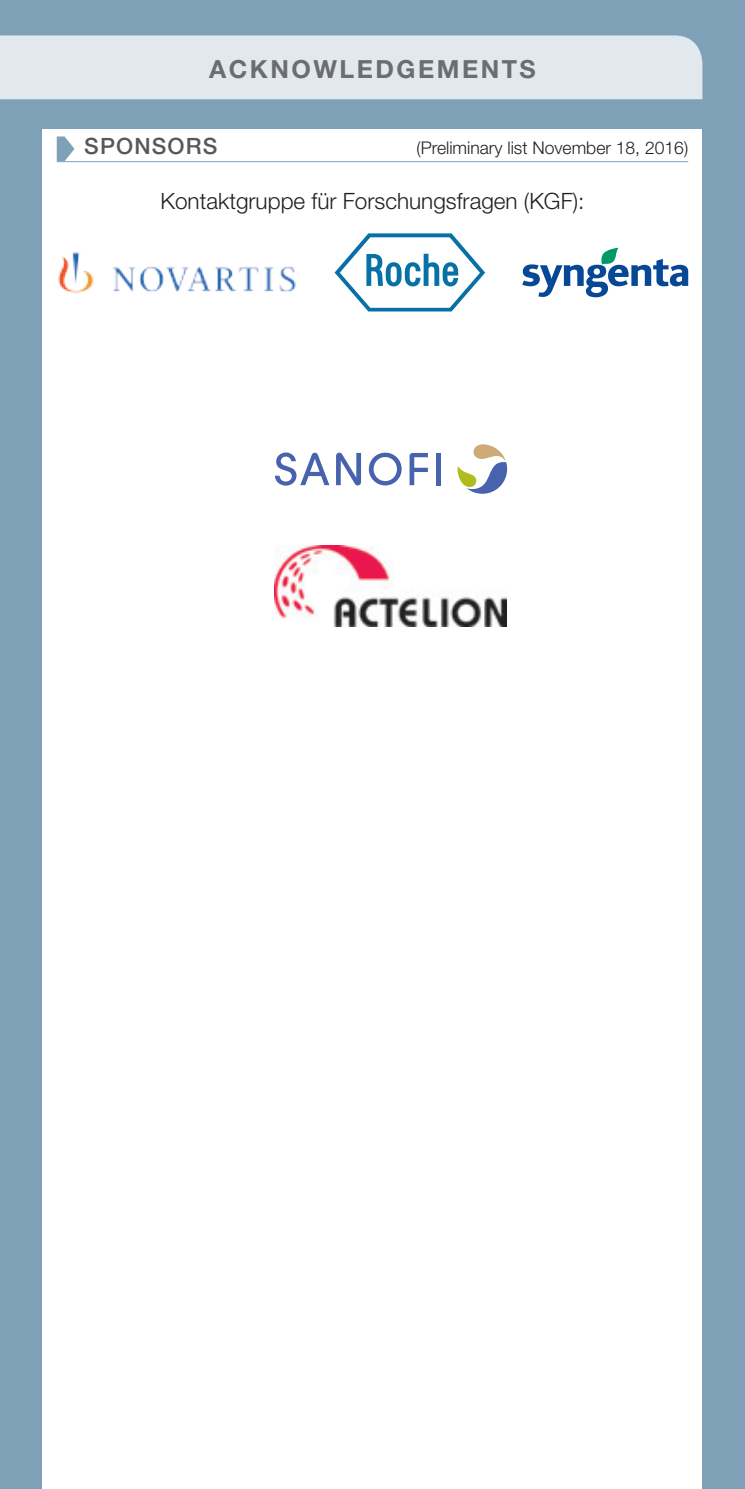
<style>
.page{position:relative;width:745px;height:1489px;background:#fff}
.page>*{position:absolute;margin:0;border:0;box-sizing:border-box;transform-origin:0 0}
.t1{font:700 25px "Helvetica Neue";letter-spacing:.1em;color:#6c6d70}
.t2{font:300 22.5px "Helvetica Neue";color:#231f20}
.t3{font:500 22.5px "Helvetica Neue";letter-spacing:.05em;color:#57585a}
.t4{font:300 17.5px "Helvetica Neue";color:#231f20}
</style>
<div class="page">
<div style="left:0;top:0;width:744px;height:1488px;background:#7ea1b7"></div>
<div style="left:0;top:35px;width:702px;height:64px;background:#e1e9ef"></div>
<div style="left:43px;top:129px;width:659px;height:1359px;background:#fff"></div>
<hr style="left:57px;top:161px;width:630px;height:1px;background:#7ea1b7">
<svg style="left:57px;top:136px;width:17px;height:25px"></svg>
<img style="left:58px;top:252px;width:238px;height:41px">
<svg style="left:334px;top:233px;width:151px;height:78px"></svg>
<div style="left:436px;top:453px;width:5px;height:32px;background:#4863ae"></div>
<svg style="left:368px;top:452px;width:33px;height:33px"></svg>
<svg style="left:409px;top:453px;width:18px;height:32px"></svg>
<svg style="left:336px;top:452px;width:25px;height:33px"></svg>
<svg style="left:275px;top:452px;width:54px;height:33px"></svg>
<svg style="left:457px;top:444px;width:50px;height:50px"></svg>
<svg style="left:522px;top:248px;width:165px;height:49px"></svg>
<img style="left:275px;top:545px;width:231px;height:82px">
<p class="t1" style="left:209px;top:53px;width:328px">ACKNOWLEDGEMENTS</p>
<p class="t3" style="left:84px;top:133px;width:134px">SPONSORS</p>
<p class="t4" style="left:416px;top:137px;width:273px">(Preliminary list November 18, 2016)</p>
<p class="t2" style="left:160px;top:187px;width:425px">Kontaktgruppe für Forschungsfragen (KGF):</p>
</div>
